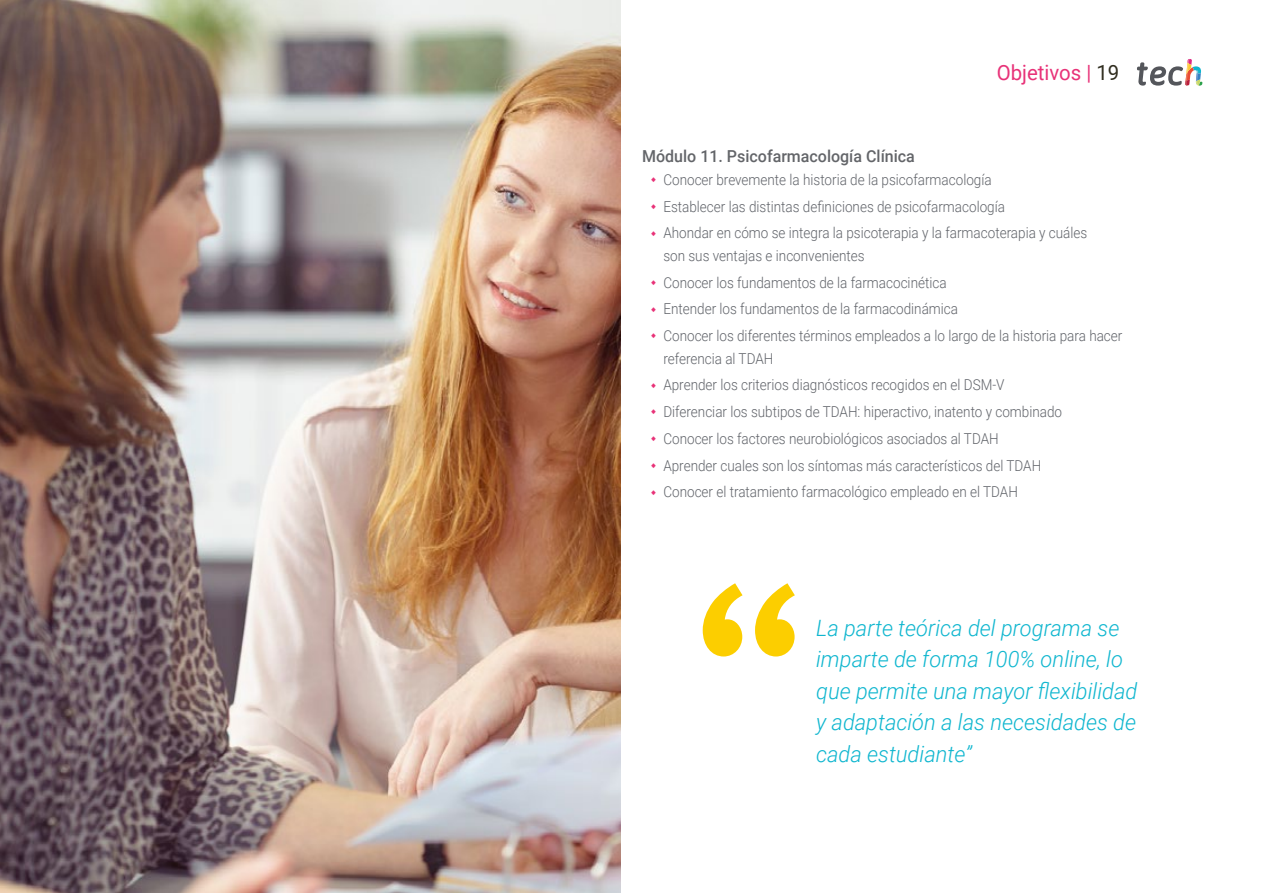
<style>
.page{position:relative;width:1263px;height:893px;background:#fff}
.page>*{position:absolute;margin:0;border:0;box-sizing:border-box;transform-origin:0 0}
.t1{font:italic 300 22.5px/31.5px "Roboto";color:#0fb6cf}
.t2{font:21px "Roboto";color:#e83278}
.t3{font:500 16.5px "Roboto";color:#636569}
.t4{font:300 15px/26.7px "Roboto";color:#61646a;scale:.9 1}
.s1{color:#312e20}
</style>
<div class="page">
<svg style="left:1137px;top:59px;width:65px;height:27px"></svg>
<svg style="left:703px;top:583px;width:92px;height:73px"></svg>
<img style="left:0;top:0;width:621px;height:893px">
<h2 class="t2" style="left:997px;top:57px;width:124px">Objetivos | <span class="s1">19</span></h2>
<p class="t3" style="left:642px;top:145px;width:274px">Módulo 11. Psicofarmacología Clínica</p>
<p class="t4" style="left:663px;top:166px;width:472px">Conocer brevemente la historia de la psicofarmacología<br>Establecer las distintas definiciones de psicofarmacología<br>Ahondar en cómo se integra la psicoterapia y la farmacoterapia y cuáles</p>
<p class="t4" style="left:663px;top:242px;width:512px">son sus ventajas e inconvenientes<br>Conocer los fundamentos de la farmacocinética<br>Entender los fundamentos de la farmacodinámica<br>Conocer los diferentes términos empleados a lo largo de la historia para hacer</p>
<p class="t4" style="left:663px;top:344px;width:444px">referencia al TDAH<br>Aprender los criterios diagnósticos recogidos en el DSM-V Diferenciar los subtipos de TDAH: hiperactivo, inatento y combinado Conocer los factores neurobiológicos asociados al TDAH<br>Aprender cuales son los síntomas más característicos del TDAH Conocer el tratamiento farmacológico empleado en el TDAH</p>
<h1 class="t1" style="left:816px;top:611px;width:323px">La parte teórica del programa se imparte de forma 100% online, lo que permite una mayor flexibilidad y adaptación a las necesidades de cada estudiante”</h1>
</div>
